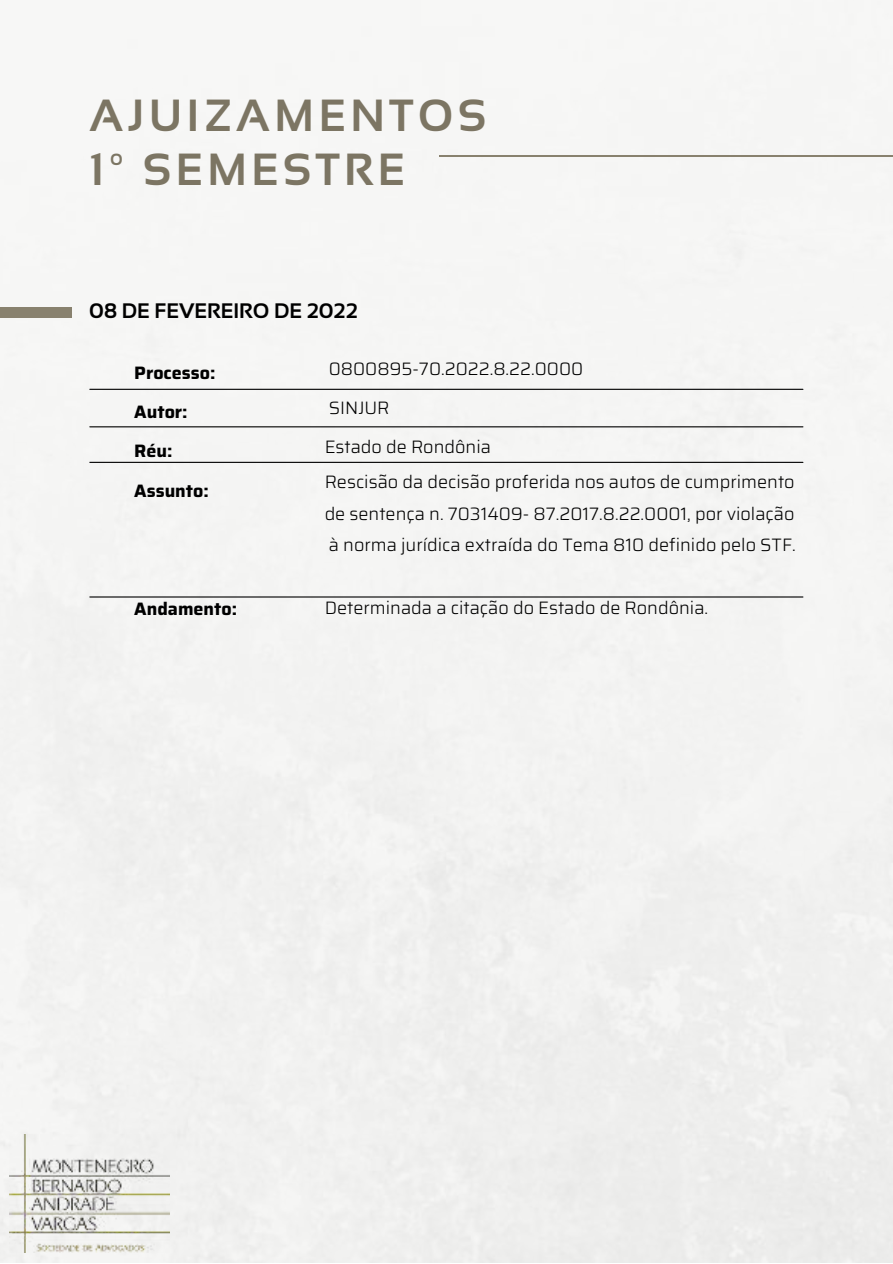
<style>
.page{position:relative;width:893px;height:1264px;background:#fff}
.page>*{position:absolute;margin:0;border:0;box-sizing:border-box;transform-origin:0 0}
.t1{font:700 45px/54px "Sansation";letter-spacing:.1em;color:#7c7563}
.t2{font:700 21px "Sansation";color:#000}
.t3{font:300 18px/39.3px "Saira";color:#000}
.t4{font:700 18px/39.3px "Saira";color:#000}
</style>
<div class="page">
<div style="left:0;top:0;width:892px;height:1262px;background:#f4f4f3"></div>
<hr style="left:439px;top:155px;width:453px;height:1px;background:#88816e">
<img style="left:9px;top:1134px;width:160px;height:118px">
<hr style="left:90px;top:389px;width:712px;height:1px;background:#000">
<hr style="left:90px;top:426px;width:712px;height:1px;background:#000">
<hr style="left:90px;top:596px;width:712px;height:1px;background:#000">
<div style="left:0;top:307px;width:72px;height:10px;background:#88816e"></div>
<hr style="left:90px;top:462px;width:712px;height:1px;background:#000">
<h1 class="t1" style="left:89px;top:88px;width:398px">AJUIZAMENTOS<br>1º SEMESTRE</h1>
<p class="t2" style="left:89px;top:299px;width:270px">08 DE FEVEREIRO DE 2022</p>
<p class="t4" style="left:134px;top:352px;width:83px">Processo:<br>Autor:<br>Réu:<br>Assunto:</p>
<p class="t4" style="left:134px;top:588px;width:104px">Andamento:</p>
<p class="t3" style="left:324px;top:348px;width:260px">0800895-70.2022.8.22.0000<br>SINJUR<br>Estado de Rondônia</p>
<p class="t3" style="left:324px;top:465px;width:472px;line-height:31.5px;text-align:justify">Rescisão da decisão proferida nos autos de cumprimento de sentença n. 7031409- 87.2017.8.22.0001, por violação à norma jurídica extraída do Tema 810 definido pelo STF.</p>
<p class="t3" style="left:324px;top:587px;width:385px">Determinada a citação do Estado de Rondônia.</p>
</div>
